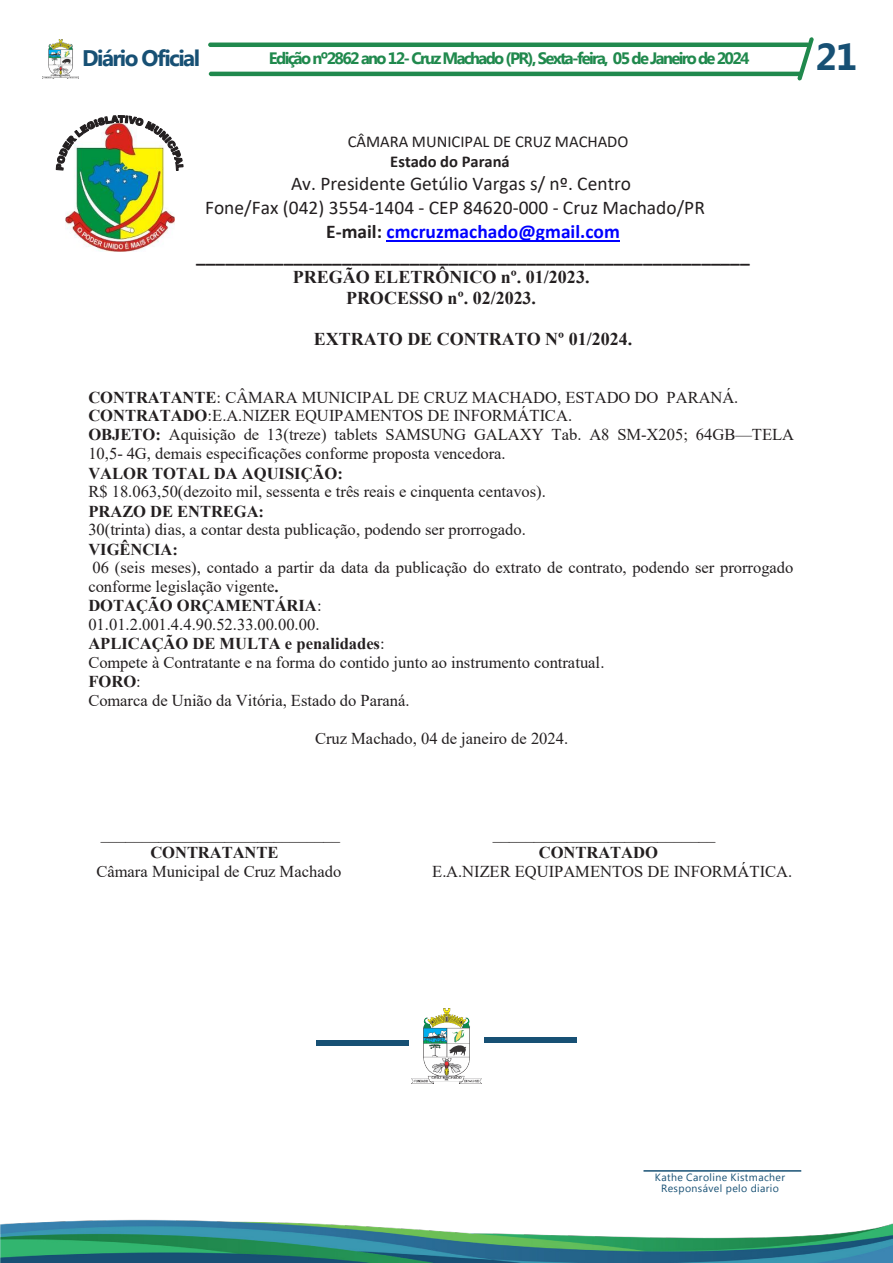
<style>
.page{position:relative;width:893px;height:1263px;background:#fff}
.page>*{position:absolute;margin:0;border:0;box-sizing:border-box;transform-origin:0 0}
.t1{font:700 37.5px "Myanmar Text";color:#175074}
.t2{font:700 22.5px "Myanmar Text";letter-spacing:-.07em;color:#175074}
.t3{font:19.5px "Calibri";color:#231f20}
.t4{font:700 19.5px "Calibri";color:#231f20}
.t5{font:700 19.5px "Calibri";color:#00f}
.t6{font:700 18px/20.7px "Times New Roman";color:#231f20;text-align:center}
.t7{font:16.5px/18.9px "Times New Roman";color:#231f20}
.t8{font:700 16.5px "Myanmar Text";letter-spacing:-.1em;color:#20894d}
.t9{font:16.5px/20.1px "Calibri";color:#231f20}
.t10{font:700 16.5px "Times New Roman";letter-spacing:-.005em;color:#231f20}
.t11{font:10.5px "Myanmar Text";letter-spacing:.04em;color:#175074}
.s1{font-weight:700}
.s2{color:#231f20}
</style>
<div class="page">
<img style="left:0;top:1219px;width:893px;height:44px">
<hr style="left:208px;top:43px;width:602px;height:4px;background:#20894d;border-radius:2px">
<hr style="left:209px;top:72px;width:593px;height:4px;background:#20894d;border-radius:2px">
<img style="left:43px;top:40px;width:36px;height:38px">
<svg style="left:797px;top:37px;width:17px;height:44px"></svg>
<svg style="left:316px;top:1040px;width:93px;height:6px"></svg>
<img style="left:411px;top:1008px;width:71px;height:75px">
<svg style="left:484px;top:1038px;width:93px;height:5px"></svg>
<img style="left:66px;top:172px;width:108px;height:80px">
<img style="left:55px;top:115px;width:129px;height:57px">
<hr style="left:386px;top:240px;width:234px;height:1px;background:#00f">
<hr style="left:643px;top:1170px;width:158px;height:2px;background:#175074">
<p class="t2" style="left:82px;top:45px;width:119px">Diário Oficial</p>
<p class="t8" style="left:269px;top:49px;width:482px">Edição nº2862 ano 12- Cruz Machado (PR), Sexta-feira, 05 de Janeiro de 2024</p>
<p class="t1" style="left:815px;top:35px;width:43px">21</p>
<p class="t9" style="left:390px;top:131px;width:240px;text-indent:-42px">CÂMARA MUNICIPAL DE CRUZ MACHADO<br><span class="s1">Estado do Paraná</span></p>
<p class="t3" style="left:291px;top:170px;width:342px">Av. Presidente Getúlio Vargas s/ nº. Centro</p>
<p class="t3" style="left:205px;top:194px;width:502px">Fone/Fax (042) 3554-1404 - CEP 84620-000 - Cruz Machado/PR</p>
<p class="t5" style="left:326px;top:217px;width:295px"><span class="s2">E-mail:</span> cmcruzmachado@gmail.com</p>
<p class="t4" style="left:196px;top:241px;width:555px">_________________________________________________________</p>
<p class="t6" style="left:293px;top:266px;width:298px">PREGÃO ELETRÔNICO nº. 01/2023.<br>PROCESSO nº. 02/2023.</p>
<p class="t6" style="left:314px;top:328px;width:320px">EXTRATO DE CONTRATO Nº 01/2024.</p>
<p class="t7" style="left:88px;top:387px;width:707px"><span class="s1">CONTRATANTE</span>: CÂMARA MUNICIPAL DE CRUZ MACHADO, ESTADO DO PARANÁ.<br><span class="s1">CONTRATADO</span>:E.A.NIZER EQUIPAMENTOS DE INFORMÁTICA.<br><span class="s1">OBJETO:</span> Aquisição de 13(treze) tablets SAMSUNG GALAXY Tab. A8 SM-X205; 64GB—TELA 10,5- 4G, demais especificações conforme proposta vencedora.<br><span class="s1">VALOR TOTAL DA AQUISIÇÃO:<br></span>R$ 18.063,50(dezoito mil, sessenta e três reais e cinquenta centavos).<br><span class="s1">PRAZO DE ENTREGA:<br></span>30(trinta) dias, a contar desta publicação, podendo ser prorrogado.<br><span class="s1">VIGÊNCIA:<br></span>06 (seis meses), contado a partir da data da publicação do extrato de contrato, podendo ser prorrogado conforme legislação vigente<span class="s1">.<br>DOTAÇÃO ORÇAMENTÁRIA</span>:<br>01.01.2.001.4.4.90.52.33.00.00.00.<br><span class="s1">APLICAÇÃO DE MULTA e penalidades</span>:<br>Compete à Contratante e na forma do contido junto ao instrumento contratual.<br><span class="s1">FORO</span>:<br>Comarca de União da Vitória, Estado do Paraná.</p>
<p class="t7" style="left:315px;top:728px;width:255px">Cruz Machado, 04 de janeiro de 2024.</p>
<p class="t7" style="left:101px;top:823px;width:241px">_____________________________</p>
<p class="t7" style="left:493px;top:823px;width:224px">___________________________</p>
<p class="t10" style="left:150px;top:841px;width:130px">CONTRATANTE</p>
<p class="t10" style="left:539px;top:841px;width:121px">CONTRATADO</p>
<p class="t7" style="left:97px;top:861px;width:246px">Câmara Municipal de Cruz Machado</p>
<p class="t7" style="left:432px;top:861px;width:362px">E.A.NIZER EQUIPAMENTOS DE INFORMÁTICA.</p>
<p class="t11" style="left:655px;top:1171px;width:132px">Kathe Caroline Kistmacher</p>
<p class="t11" style="left:661px;top:1182px;width:119px">Responsável pelo diario</p>
</div>
